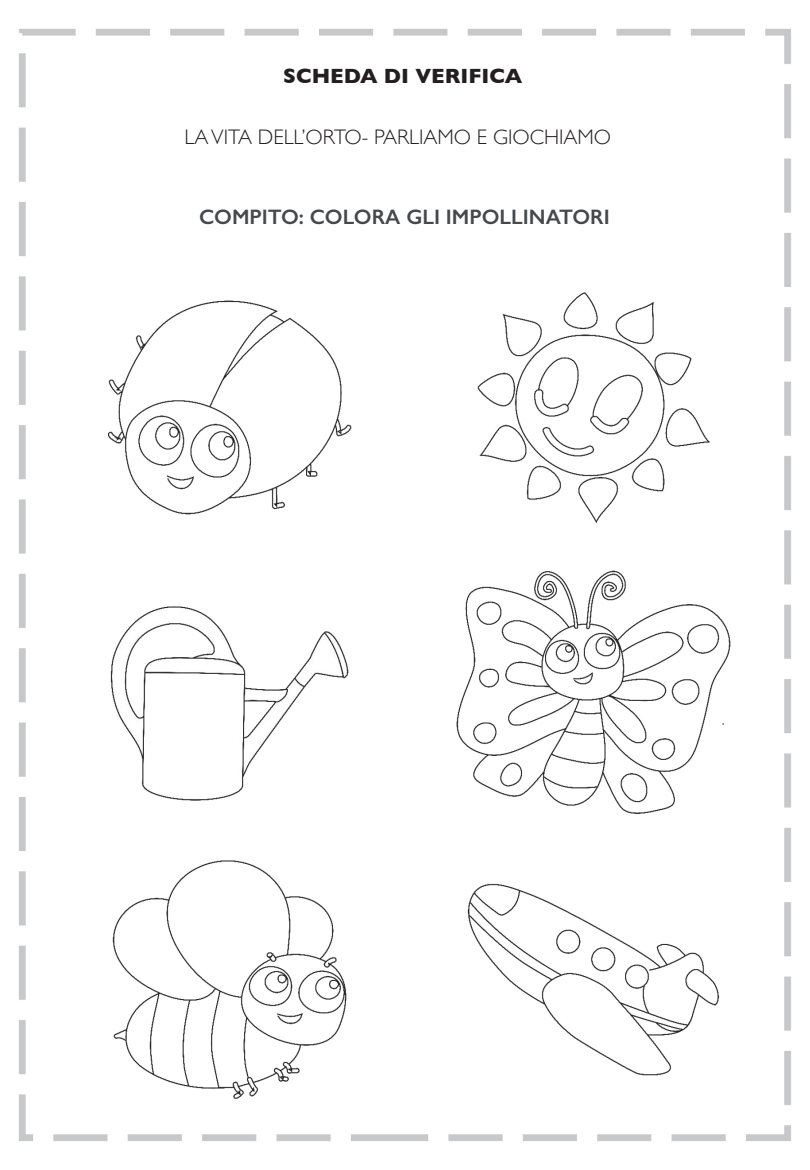
<style>
.page{position:relative;width:810px;height:1170px;background:#fff}
.page>*{position:absolute;margin:0;border:0;box-sizing:border-box;transform-origin:0 0}
.t1{font:300 21px "Gill Sans";color:#231f20}
.t2{font:600 21px "Gill Sans";color:#46494b}
.t3{font:700 21px "Gill Sans";color:#231f20}
</style>
<div class="page">
<img style="left:19px;top:28px;width:772px;height:1113px">
<div style="left:277px;top:67px;width:254px;height:21px;background:#fff"></div>
<div style="left:231px;top:196px;width:344px;height:35px;background:#fff"></div>
<p class="t3" style="left:283px;top:63px;width:241px">SCHEDA DI VERIFICA</p>
<p class="t1" style="left:185px;top:120px;width:428px">LA VITA DELL’ORTO- PARLIAMO E GIOCHIAMO</p>
<p class="t2" style="left:199px;top:205px;width:412px">COMPITO: COLORA GLI IMPOLLINATORI</p>
</div>
